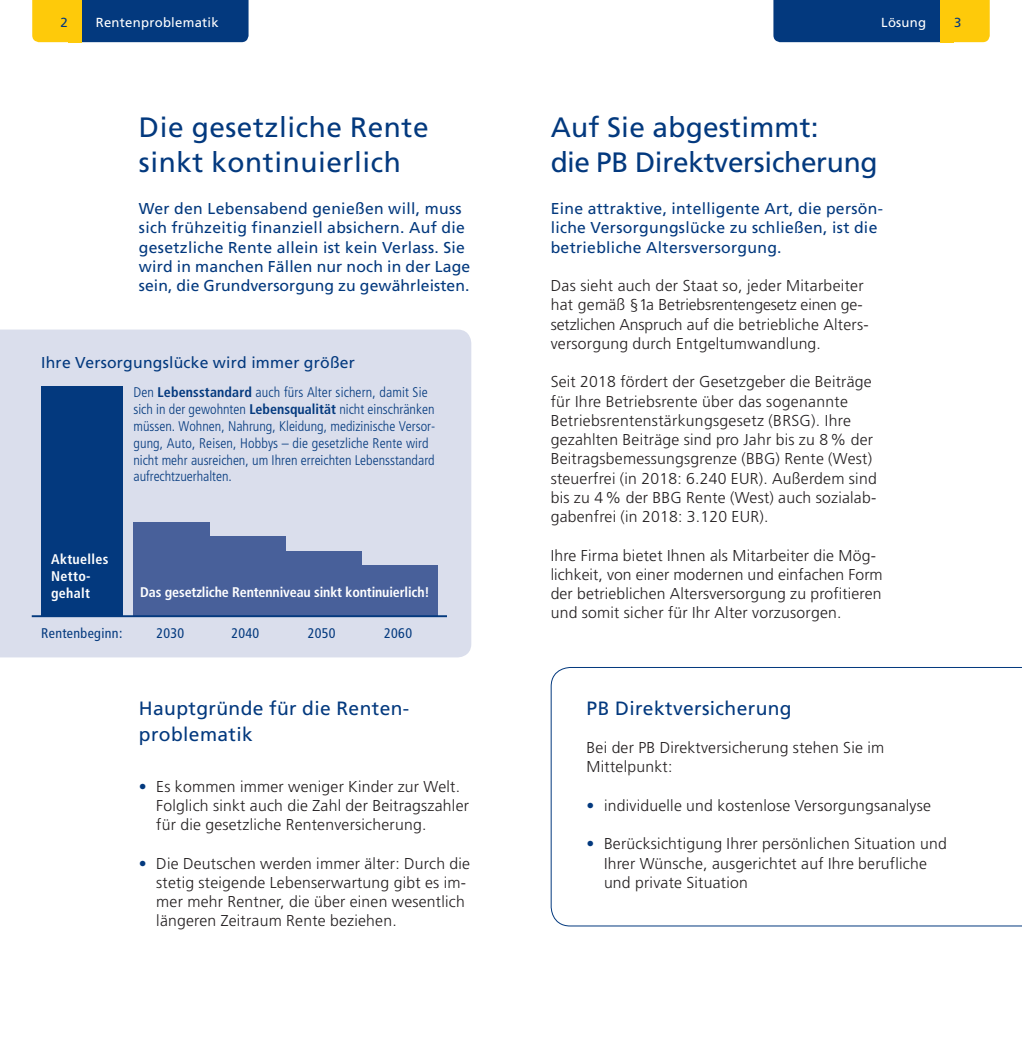
<style>
.page{position:relative;width:1022px;height:1042px;background:#fff}
.page>*{position:absolute;margin:0;border:0;box-sizing:border-box;transform-origin:0 0}
.t1{font:28px/35px "Frutiger LT Std";letter-spacing:-.01em;color:#03397e}
.t2{font:28px/35px "Frutiger LT Std";letter-spacing:.015em;color:#03397e}
.t3{font:19.25px/26.2px "Frutiger LT Std";letter-spacing:.02em;color:#03397e}
.t4{font:300 15.75px/19.2px "Frutiger LT Std";letter-spacing:.015em;color:#231f20}
.t5{font:15.75px/19.2px "Frutiger LT Std";letter-spacing:.02em;color:#03397e}
.t6{font:300 condensed 14px/16.8px "Frutiger LT Std";color:#03397e}
.t7{font:700 condensed 14px "Frutiger LT Std";letter-spacing:-.01em;color:#fff}
.t8{font:condensed 14px "Frutiger LT Std";letter-spacing:.025em;color:#03397e}
.t9{font:700 condensed 14px/16.8px "Frutiger LT Std";letter-spacing:.025em;color:#fff}
.t10{font:13.12px "Frutiger LT Std";letter-spacing:.02em;color:#fff}
.t11{font:13.12px "Frutiger LT Std";color:#03397e}
.s1{font-weight:700}
.s2{color:#03397e}
</style>
<div class="page">
<svg style="left:550px;top:667px;width:472px;height:260px"></svg>
<div style="left:0;top:329px;width:471px;height:328px;background:#dadeec"></div>
<div style="left:41px;top:386px;width:82px;height:231px;background:#03397e"></div>
<div style="left:133px;top:521px;width:77px;height:95px;background:#48609a"></div>
<div style="left:209px;top:536px;width:77px;height:80px;background:#48609a"></div>
<div style="left:285px;top:551px;width:77px;height:65px;background:#48609a"></div>
<div style="left:361px;top:565px;width:77px;height:51px;background:#48609a"></div>
<hr style="left:32px;top:615px;width:415px;height:2px;background:#03397e">
<svg style="left:32px;top:0;width:217px;height:42px;background:#30536a"></svg>
<div style="left:68px;top:0;width:14px;height:42px;background:#feca0a"></div>
<svg style="left:773px;top:0;width:217px;height:42px;background:#30536a"></svg>
<div style="left:940px;top:0;width:14px;height:42px;background:#feca0a"></div>
<p class="t11" style="left:61px;top:15px;width:9px">2</p>
<p class="t10" style="left:96px;top:15px;width:125px">Rentenproblematik</p>
<p class="t10" style="left:881px;top:15px;width:47px">Lösung</p>
<p class="t11" style="left:954px;top:15px;width:9px">3</p>
<h1 class="t2" style="left:139px;top:110px;width:291px">Die gesetzliche Rente sinkt kontinuierlich</h1>
<p class="t5" style="left:139px;top:199px;width:333px">Wer den Lebensabend genießen will, muss sich frühzeitig finanziell absichern. Auf die gesetzliche Rente allein ist kein Verlass. Sie wird in manchen Fällen nur noch in der Lage sein, die Grundversorgung zu gewährleisten.</p>
<p class="t5" style="left:41px;top:353px;width:315px">Ihre Versorgungslücke wird immer größer</p>
<p class="t6" style="left:133px;top:384px;width:303px">Den <span class="s1">Lebensstandard</span> auch fürs Alter sichern, damit Sie sich in der gewohnten <span class="s1">Lebensqualität</span> nicht einschränken müssen. Wohnen, Nahrung, Kleidung, medizinische Versor&shy;gung, Auto, Reisen, Hobbys – die gesetzliche Rente wird nicht mehr ausreichen, um Ihren erreichten Lebensstandard aufrechtzuerhalten.</p>
<p class="t9" style="left:51px;top:551px;width:59px">Aktuelles<br>Netto&shy;gehalt</p>
<p class="t7" style="left:140px;top:584px;width:291px">Das gesetzliche Rentenniveau sinkt kontinuierlich!</p>
<p class="t8" style="left:41px;top:625px;width:83px">Rentenbeginn:</p>
<p class="t8" style="left:156px;top:625px;width:29px">2030</p>
<p class="t8" style="left:231px;top:625px;width:29px">2040</p>
<p class="t8" style="left:308px;top:625px;width:29px">2050</p>
<p class="t8" style="left:384px;top:625px;width:29px">2060</p>
<p class="t3" style="left:139px;top:695px;width:272px">Hauptgründe für die Renten&shy;problematik</p>
<p class="t4" style="left:156px;top:777px;width:314px;text-indent:-17px"><span class="s2">•</span> Es kommen immer weniger Kinder zur Welt.<br>Folglich sinkt auch die Zahl der Beitragszahler für die gesetzliche Rentenversicherung.</p>
<p class="t4" style="left:156px;top:854px;width:315px;text-indent:-17px"><span class="s2">•</span> Die Deutschen werden immer älter: Durch die stetig steigende Lebenserwartung gibt es im&shy;mer mehr Rentner, die über einen wesentlich längeren Zeitraum Rente beziehen.</p>
<h1 class="t1" style="left:551px;top:110px;width:328px">Auf Sie abgestimmt:<br>die PB Direktversicherung</h1>
<p class="t5" style="left:551px;top:199px;width:334px">Eine attraktive, intelligente Art, die persön&shy;liche Versorgungslücke zu schließen, ist die betriebliche Altersversorgung.</p>
<p class="t4" style="left:551px;top:276px;width:319px">Das sieht auch der Staat so, jeder Mitarbeiter hat gemäß §1a Betriebsrentengesetz einen ge&shy;setzlichen Anspruch auf die betriebliche Alters&shy;versorgung durch Entgeltumwandlung.</p>
<p class="t4" style="left:551px;top:372px;width:328px">Seit 2018 fördert der Gesetzgeber die Beiträge für Ihre Betriebsrente über das sogenannte Betriebsrentenstärkungsgesetz (BRSG). Ihre gezahlten Beiträge sind pro Jahr bis zu 8% der Beitragsbemessungsgrenze (BBG) Rente (West) steuerfrei (in 2018: 6.240 EUR). Außerdem sind bis zu 4% der BBG Rente (West) auch sozialab&shy;gabenfrei (in 2018: 3.120 EUR).</p>
<p class="t4" style="left:551px;top:546px;width:334px">Ihre Firma bietet Ihnen als Mitarbeiter die Mög&shy;lichkeit, von einer modernen und einfachen Form der betrieblichen Altersversorgung zu profitieren und somit sicher für Ihr Alter vorzusorgen.</p>
<p class="t3" style="left:587px;top:695px;width:207px">PB Direktversicherung</p>
<p class="t4" style="left:587px;top:738px;width:299px">Bei der PB Direktversicherung stehen Sie im<br>Mittelpunkt:</p>
<p class="t4" style="left:587px;top:796px;width:346px"><span class="s2">•</span> individuelle und kostenlose Versorgungsanalyse</p>
<p class="t4" style="left:604px;top:834px;width:344px;text-indent:-17px"><span class="s2">•</span> Berücksichtigung Ihrer persönlichen Situation und<br>Ihrer Wünsche, ausgerichtet auf Ihre berufliche und private Situation</p>
</div>
